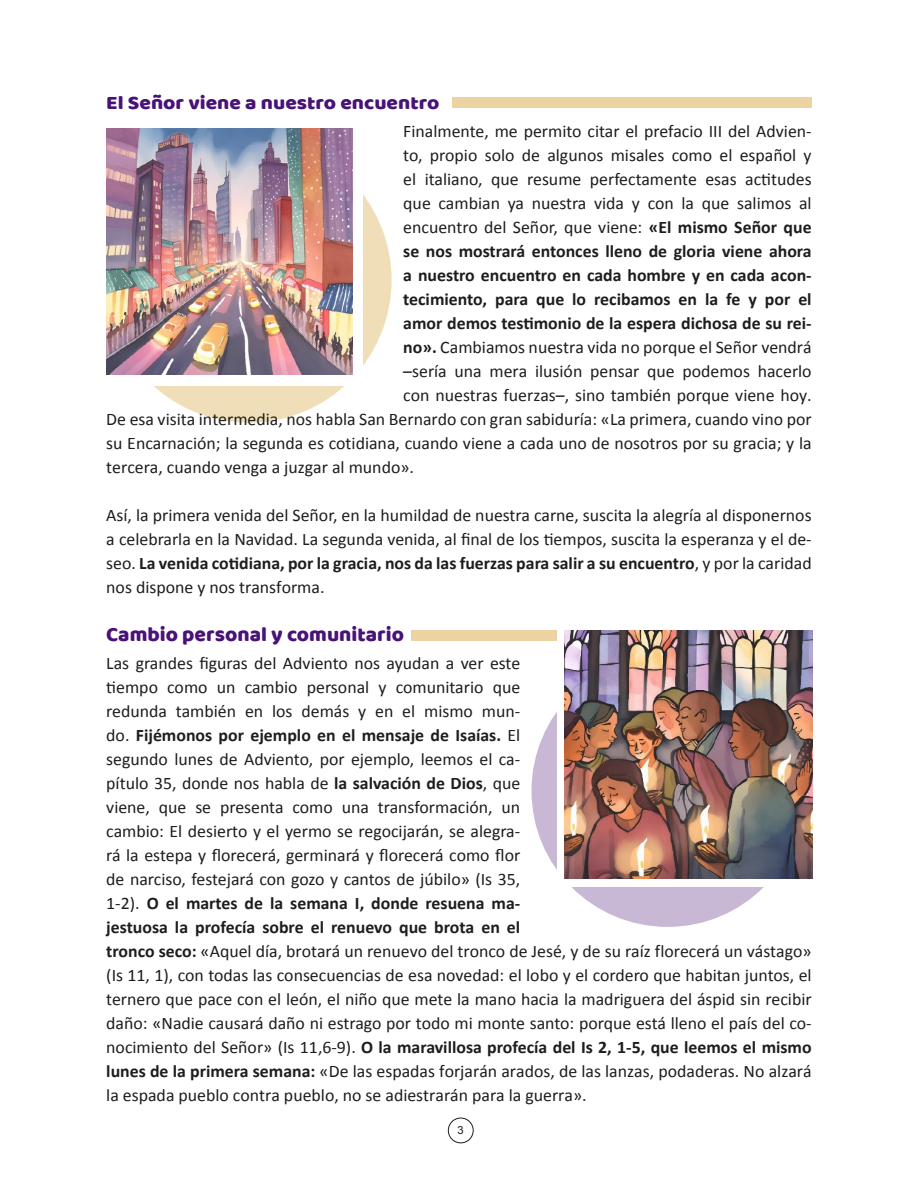
<style>
.page{position:relative;width:918px;height:1188px;background:#fff}
.page>*{position:absolute;margin:0;border:0;box-sizing:border-box;transform-origin:0 0}
.t1{font:21px "Baloo Thambi";color:#491276}
.t2{font:19.8px "Baloo Thambi";color:#491276;scale:1.06 1}
.t3{font:17.7px/24px "Calibri";color:#1d1d1b;text-align:justify}
.t4{font:700 17.7px "Calibri";color:#1d1d1b}
.t5{font:11.25px "Arial";color:#1d1d1b}
.s1{font-weight:700}
</style>
<div class="page">
<div style="left:448px;top:1118px;width:25px;height:25px;border:1px solid #1d1d1b;border-radius:50%"></div>
<div style="left:106px;top:137px;width:286px;height:286px;background:#f0deb8;border-radius:50%"></div>
<div style="left:98px;top:118px;width:265px;height:268px;background:#fff"></div>
<img style="left:106px;top:128px;width:247px;height:246px">
<div style="left:452px;top:97px;width:360px;height:11px;background:#ecd3a1"></div>
<div style="left:411px;top:631px;width:401px;height:10px;background:#ecd3a1"></div>
<div style="left:531px;top:655px;width:273px;height:272px;background:#c8b8d6;border-radius:50%"></div>
<div style="left:557px;top:624px;width:262px;height:263px;background:#fff"></div>
<img style="left:565px;top:630px;width:247px;height:249px">
<p class="t2" style="left:106px;top:88px;width:316px">El Señor viene a nuestro encuentro</p>
<p class="t3" style="left:403px;top:119px;width:410px">Finalmente, me permito citar el prefacio III del Advien-</p>
<p class="t3" style="left:403px;top:143px;width:410px">to, propio solo de algunos misales como el español y</p>
<p class="t3" style="left:403px;top:167px;width:410px">el italiano, que resume perfectamente esas actitudes</p>
<p class="t3" style="left:403px;top:191px;width:410px">que cambian ya nuestra vida y con la que salimos al</p>
<p class="t3" style="left:403px;top:215px;width:410px">encuentro del Señor, que viene: <span class="s1">«El mismo Señor que</span></p>
<p class="t4" style="left:403px;top:240px;width:410px">se nos mostrará entonces lleno de gloria viene ahora</p>
<p class="t4" style="left:403px;top:264px;width:410px">a nuestro encuentro en cada hombre y en cada acon-</p>
<p class="t4" style="left:403px;top:288px;width:410px">tecimiento, para que lo recibamos en la fe y por el</p>
<p class="t4" style="left:403px;top:312px;width:410px">amor demos testimonio de la espera dichosa de su rei-</p>
<p class="t3" style="left:403px;top:335px;width:410px"><span class="s1">no».</span> Cambiamos nuestra vida no porque el Señor vendrá</p>
<p class="t3" style="left:403px;top:359px;width:410px">–sería una mera ilusión pensar que podemos hacerlo</p>
<p class="t3" style="left:403px;top:383px;width:410px">con nuestras fuerzas–, sino también porque viene hoy.</p>
<p class="t3" style="left:106px;top:407px;width:707px">De esa visita intermedia, nos habla San Bernardo con gran sabiduría: «La primera, cuando vino por</p>
<p class="t3" style="left:106px;top:431px;width:707px">su Encarnación; la segunda es cotidiana, cuando viene a cada uno de nosotros por su gracia; y la</p>
<p class="t3" style="left:106px;top:455px;width:309px">tercera, cuando venga a juzgar al mundo».</p>
<p class="t3" style="left:106px;top:503px;width:707px">Así, la primera venida del Señor, en la humildad de nuestra carne, suscita la alegría al disponernos a celebrarla en la Navidad. La segunda venida, al final de los tiempos, suscita la esperanza y el de&shy;seo. <span class="s1">La venida cotidiana, por la gracia, nos da las fuerzas para salir a su encuentro</span>, y por la caridad nos dispone y nos transforma.</p>
<p class="t1" style="left:106px;top:619px;width:299px">Cambio personal y comunitario</p>
<p class="t3" style="left:106px;top:651px;width:707px;text-align:left">Las grandes figuras del Adviento nos ayudan a ver este<br>tiempo como un cambio personal y comunitario que<br>redunda también en los demás y en el mismo mun-<br>do. <span class="s1">Fijémonos por ejemplo en el mensaje de Isaías.</span> El<br>segundo lunes de Adviento, por ejemplo, leemos el ca-<br>pítulo 35, donde nos habla de <span class="s1">la salvación de Dios</span>, que<br>viene, que se presenta como una transformación, un<br>cambio: El desierto y el yermo se regocijarán, se alegra-<br>rá la estepa y florecerá, germinará y florecerá como flor<br>de narciso, festejará con gozo y cantos de júbilo» (Is 35,<br>1-2). <span class="s1">O el martes de la semana I, donde resuena ma-<br>jestuosa la profecía sobre el renuevo que brota en el<br>tronco seco:</span> «Aquel día, brotará un renuevo del tronco de Jesé, y de su raíz florecerá un vástago» (Is 11, 1), con todas las consecuencias de esa novedad: el lobo y el cordero que habitan juntos, el ternero que pace con el león, el niño que mete la mano hacia la madriguera del áspid sin recibir daño: «Nadie causará daño ni estrago por todo mi monte santo: porque está lleno el país del co&shy;nocimiento del Señor» (Is 11,6-9). <span class="s1">O la maravillosa profecía del Is 2, 1-5, que leemos el mismo lunes de la primera semana:</span> «De las espadas forjarán arados, de las lanzas, podaderas. No alzará la espada pueblo contra pueblo, no se adiestrarán para la guerra».</p>
<p class="t5" style="left:458px;top:1123px;width:8px">3</p>
</div>
